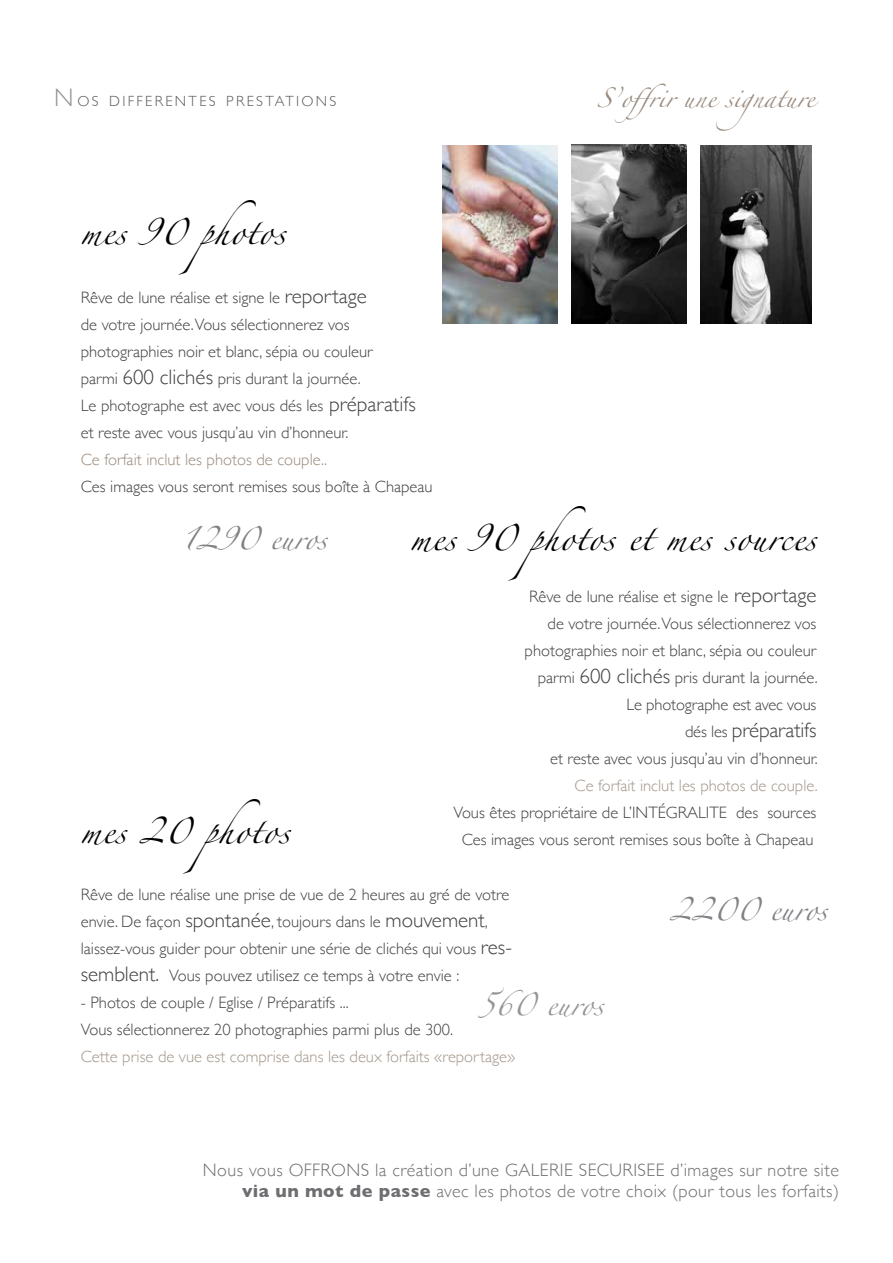
<style>
.page{position:relative;width:893px;height:1263px;background:#fff}
.page>*{position:absolute;margin:0;border:0;box-sizing:border-box;transform-origin:0 0}
.t1{font:24px "Zapfino";letter-spacing:.025em;color:#000}
.t2{font:21px "Zapfino";color:#808285}
.t3{font:300 21px "Gill Sans";letter-spacing:-.01em;color:#414042}
.t4{font:21px "Zapfino";color:#939598}
.t5{font:300 18px/21.6px "Gill Sans";letter-spacing:.025em;color:#6d6e71;text-align:right}
.t6{font:18px "Zapfino";color:#9a8b7d}
.t7{font:300 16.5px/27px "Gill Sans";color:#414042}
.t8{font:300 16.5px "Gill Sans";color:#a4978a}
.t9{font:300 16.5px "Gill Sans";color:#9a8b7d}
.t10{font:300 14.7px "Gill Sans";letter-spacing:.155em;color:#58595b}
.s1{font-size:25.2px;color:#939598}
.s2{font-size:21px}
.s3{font-size:16.5px}
.s4{font-weight:700}
</style>
<div class="page">
<img style="left:700px;top:145px;width:111px;height:178px">
<img style="left:571px;top:145px;width:115px;height:179px">
<img style="left:442px;top:145px;width:116px;height:178px">
<p class="t10" style="left:54px;top:89px;width:284px"><span class="s1">N</span> OS DIFFEREN TES PRESTATION S</p>
<p class="t6" style="left:597px;top:90px;width:219px">S’offrir une signature</p>
<h1 class="t1" style="left:81px;top:221px;width:206px">mes 90 photos</h1>
<p class="t7" style="left:81px;top:283px;width:337px">Rêve de lune réalise et signe le <span class="s2">reportage<br></span>de votre journée.Vous sélectionnerez vos photographies noir et blanc, sépia ou couleur<br>parmi <span class="s2">600 clichés</span> pris durant la journée.<br>Le photographe est avec vous dés les <span class="s2">préparatifs </span>et reste avec vous jusqu’au vin d’honneur.</p>
<p class="t9" style="left:81px;top:447px;width:248px">Ce forfait inclut les photos de couple..</p>
<p class="t7" style="left:81px;top:472px;width:353px">Ces images vous seront remises sous boîte à Chapeau</p>
<h1 class="t1" style="left:410px;top:527px;width:407px">mes 90 photos et mes sources</h1>
<p class="t7" style="left:525px;top:582px;width:295px;text-align:right">Rêve de lune réalise et signe le <span class="s2">reportage </span>de votre journée.Vous sélectionnerez vos photographies noir et blanc, sépia ou couleur parmi <span class="s2">600 clichés</span> pris durant la journée.<br>Le photographe est avec vous</p>
<p class="t3" style="left:685px;top:714px;width:133px"><span class="s3">dés les</span> préparatifs</p>
<p class="t7" style="left:550px;top:744px;width:269px">et reste avec vous jusqu’au vin d’honneur.</p>
<p class="t8" style="left:574px;top:773px;width:245px">Ce forfait inclut les photos de couple.</p>
<p class="t7" style="left:453px;top:798px;width:365px">Vous êtes propriétaire de L’INTÉGRALITE des sources</p>
<p class="t2" style="left:182px;top:530px;width:146px">1290 euros</p>
<h1 class="t1" style="left:81px;top:820px;width:210px">mes 20 photos</h1>
<p class="t7" style="left:462px;top:825px;width:353px">Ces images vous seront remises sous boîte à Chapeau</p>
<p class="t7" style="left:81px;top:880px;width:433px">Rêve de lune réalise une prise de vue de 2 heures au gré de votre envie. De façon <span class="s2">spontanée</span>, toujours dans le <span class="s2">mouvement</span>, laissez-vous guider pour obtenir une série de clichés qui vous <span class="s2">res&shy;semblent.</span> Vous pouvez utilisez ce temps à votre envie :</p>
<p class="t7" style="left:81px;top:988px;width:374px">- Photos de couple / Eglise / Préparatifs ...<br>Vous sélectionnerez 20 photographies parmi plus de 300.</p>
<p class="t8" style="left:81px;top:1043px;width:436px">Cette prise de vue est comprise dans les deux forfaits «reportage»</p>
<p class="t2" style="left:670px;top:901px;width:159px">2200 euros</p>
<p class="t4" style="left:479px;top:995px;width:126px">560 euros</p>
<p class="t5" style="left:203px;top:1158px;width:637px">Nous vous OFFRONS la création d’une GALERIE SECURISEE d’images sur notre site <span class="s4">via un mot de passe</span> avec les photos de votre choix (pour tous les forfaits)</p>
</div>
